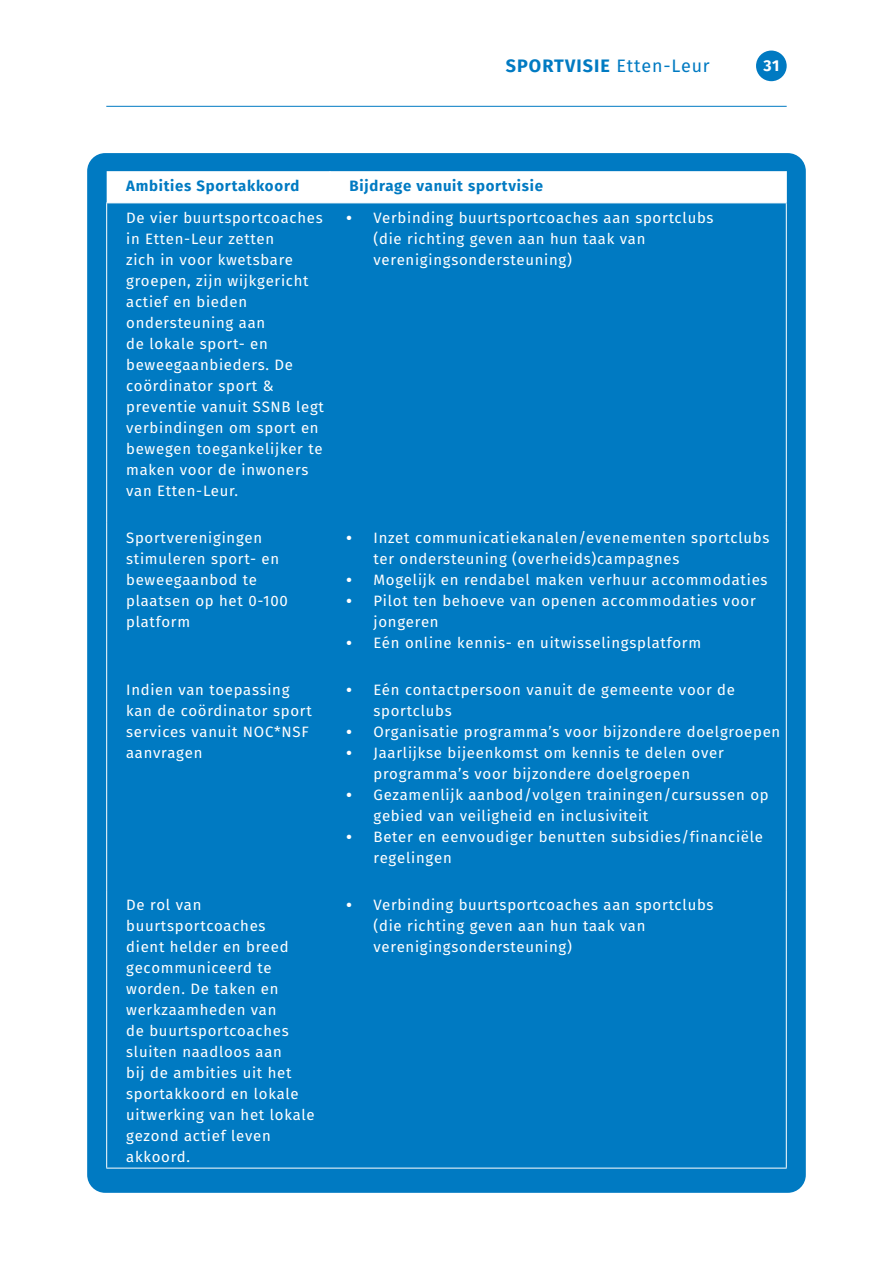
<style>
.page{position:relative;width:893px;height:1263px;background:#fff}
.page>*{position:absolute;margin:0;border:0;box-sizing:border-box;transform-origin:0 0}
.t1{font:700 18px "Fira Sans";letter-spacing:.06em;color:#007ac2}
.t2{font:700 15.75px "Fira Sans";color:#fff}
.t3{font:15px/21px "Fira Sans";letter-spacing:.05em;color:#fff}
.t4{font:700 15px "Fira Sans";letter-spacing:.05em;color:#007ac2}
.s1{font-weight:400}
.s2{font-weight:800}
</style>
<div class="page">
<div style="left:756px;top:51px;width:31px;height:30px;background:#007ac2;border-radius:50%"></div>
<hr style="left:106px;top:106px;width:681px;height:1px;background:#007ac2">
<div style="left:87px;top:153px;width:719px;height:1040px;background:#007ac2;border-radius:18px"></div>
<div style="left:107px;top:171px;width:679px;height:31px;background:#fff"></div>
<hr style="left:330px;top:171px;width:1px;height:31px;background:#fff">
<hr style="left:786px;top:171px;width:1px;height:31px;background:#fff">
<hr style="left:106px;top:202px;width:224px;height:1px;background:#fff">
<hr style="left:106px;top:203px;width:1px;height:320px;background:#fff">
<hr style="left:330px;top:202px;width:457px;height:1px;background:#fff">
<hr style="left:786px;top:203px;width:1px;height:320px;background:#fff">
<hr style="left:106px;top:523px;width:1px;height:152px;background:#fff">
<hr style="left:786px;top:523px;width:1px;height:152px;background:#fff">
<hr style="left:106px;top:675px;width:1px;height:215px;background:#fff">
<hr style="left:786px;top:675px;width:1px;height:215px;background:#fff">
<hr style="left:106px;top:890px;width:1px;height:278px;background:#fff">
<hr style="left:786px;top:890px;width:1px;height:278px;background:#fff">
<hr style="left:106px;top:1168px;width:224px;height:1px;background:#fff">
<hr style="left:330px;top:1168px;width:457px;height:1px;background:#fff">
<p class="t1" style="left:506px;top:50px;width:206px">SPORTVISIE <span class="s1">Etten-Leur</span></p>
<p class="t2" style="left:763px;top:52px;width:17px">31</p>
<p class="t4" style="left:126px;top:173px;width:175px">Ambities Sportakkoord</p>
<p class="t4" style="left:349px;top:173px;width:195px">Bijdrage vanuit sportvisie</p>
<p class="t3" style="left:126px;top:207px;width:199px">De vier buurtsportcoaches in Etten-Leur zetten<br>zich in voor kwetsbare groepen, zijn wijkgericht actief en bieden ondersteuning aan<br>de lokale sport- en beweegaanbieders. De coördinator sport &amp; preventie vanuit SSNB legt verbindingen om sport en bewegen toegankelijker te maken voor de inwoners van Etten-Leur.</p>
<p class="t3" style="left:373px;top:207px;width:342px;text-indent:-27px"><span class="s2">•</span> Verbinding buurtsportcoaches aan sportclubs (die richting geven aan hun taak van verenigingsondersteuning)</p>
<p class="t3" style="left:126px;top:527px;width:163px">Sportverenigingen stimuleren sport- en beweegaanbod te plaatsen op het 0-100 platform</p>
<p class="t3" style="left:373px;top:527px;width:397px;text-indent:-27px"><span class="s2">•</span> Inzet communicatiekanalen/evenementen sportclubs ter ondersteuning (overheids)campagnes</p>
<p class="t3" style="left:346px;top:569px;width:423px"><span class="s2">•</span> Mogelijk en rendabel maken verhuur accommodaties</p>
<p class="t3" style="left:373px;top:590px;width:384px;text-indent:-27px"><span class="s2">•</span> Pilot ten behoeve van openen accommodaties voor jongeren</p>
<p class="t3" style="left:346px;top:632px;width:356px"><span class="s2">•</span> Eén online kennis- en uitwisselingsplatform</p>
<p class="t3" style="left:126px;top:679px;width:187px">Indien van toepassing kan de coördinator sport services vanuit NOC*NSF aanvragen</p>
<p class="t3" style="left:373px;top:679px;width:363px;text-indent:-27px"><span class="s2">•</span> Eén contactpersoon vanuit de gemeente voor de sportclubs</p>
<p class="t3" style="left:346px;top:721px;width:435px"><span class="s2">•</span> Organisatie programma’s voor bijzondere doelgroepen</p>
<p class="t3" style="left:346px;top:742px;width:379px;text-align:center"><span class="s2">•</span> Jaarlijkse bijeenkomst om kennis te delen over programma’s voor bijzondere doelgroepen</p>
<p class="t3" style="left:373px;top:784px;width:397px;text-indent:-27px"><span class="s2">•</span> Gezamenlijk aanbod/volgen trainingen/cursussen op gebied van veiligheid en inclusiviteit</p>
<p class="t3" style="left:373px;top:826px;width:391px;text-indent:-27px"><span class="s2">•</span> Beter en eenvoudiger benutten subsidies/financiële regelingen</p>
<p class="t3" style="left:126px;top:894px;width:190px">De rol van buurtsportcoaches<br>dient helder en breed gecommuniceerd te worden. De taken en werkzaamheden van<br>de buurtsportcoaches sluiten naadloos aan<br>bij de ambities uit het sportakkoord en lokale uitwerking van het lokale gezond actief leven akkoord.</p>
<p class="t3" style="left:373px;top:894px;width:342px;text-indent:-27px"><span class="s2">•</span> Verbinding buurtsportcoaches aan sportclubs (die richting geven aan hun taak van verenigingsondersteuning)</p>
</div>
